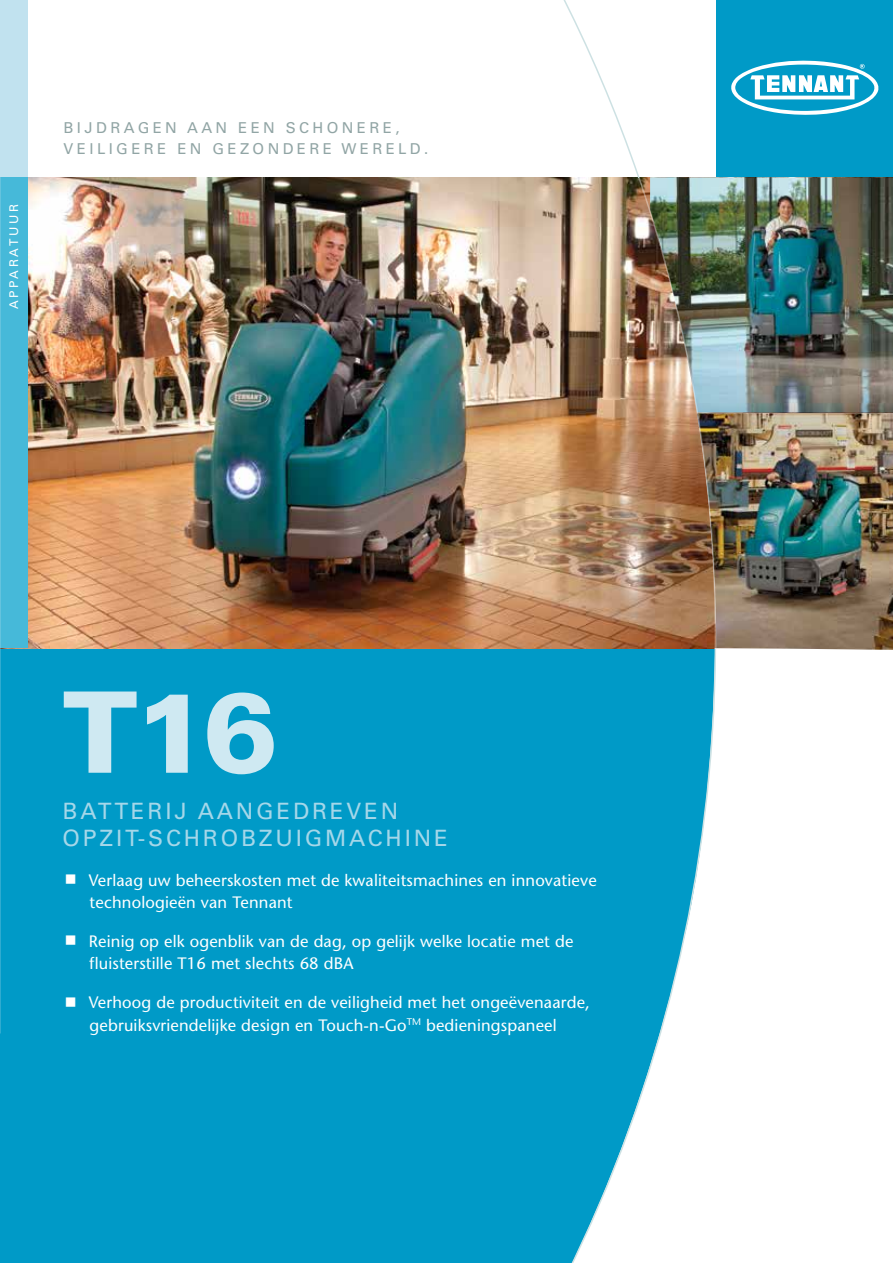
<style>
.page{position:relative;width:893px;height:1263px;background:#fff}
.page>*{position:absolute;margin:0;border:0;box-sizing:border-box;transform-origin:0 0}
.t1{font:900 112.5px "Univers LT Std";color:#cfe9f2}
.t2{font:22.5px/27px "Univers LT Std";letter-spacing:.125em;color:#a5d7e9}
.t3{font:500 16.5px/22.5px "Stone Sans Std";letter-spacing:.01em;color:#fff}
.t4{font:15px/21px "Univers";letter-spacing:.225em;color:#91a5a5}
.t5{font:12px "Univers";letter-spacing:.225em;color:#fff}
</style>
<div class="page">
<div style="left:716px;top:0;width:177px;height:177px;background:#009ac7"></div>
<svg style="left:731px;top:60px;width:148px;height:55px"></svg>
<div style="left:0;top:648px;width:893px;height:615px;background:#009ac7"></div>
<img style="left:27px;top:177px;width:528px;height:471px">
<div style="left:717px;top:650px;width:176px;height:613px;background:#fff"></div>
<div style="left:0;top:0;width:27px;height:177px;background:#c1e2ef"></div>
<div style="left:0;top:177px;width:27px;height:471px;background:#46b9d9"></div>
<img style="left:717px;top:177px;width:176px;height:236px">
<img style="left:717px;top:413px;width:176px;height:237px">
<img style="left:555px;top:0;width:162px;height:649px">
<svg style="left:563px;top:647px;width:154px;height:616px"></svg>
<p class="t5" style="left:7px;top:309px;width:106px;rotate:-90deg">APPARATUUR</p>
<p class="t4" style="left:64px;top:117px;width:366px">BIJDRAGEN AAN EEN SCHONERE,<br>VEILIGERE EN GEZONDERE WERELD.</p>
<h1 class="t1" style="left:63px;top:662px;width:217px">T16</h1>
<h2 class="t2" style="left:63px;top:797px;width:387px">BATTERIJ AANGEDREVEN<br>OPZIT-SCHROBZUIGMACHINE</h2>
<p class="t3" style="left:89px;top:869px;width:509px">Verlaag uw beheerskosten met de kwaliteitsmachines en innovatieve technologieën van Tennant</p>
<p class="t3" style="left:89px;top:930px;width:486px">Reinig op elk ogenblik van de dag, op gelijk welke locatie met de fluisterstille T16 met slechts 68 dBA</p>
<p class="t3" style="left:89px;top:991px;width:502px">Verhoog de productiviteit en de veiligheid met het ongeëvenaarde, gebruiksvriendelijke design en Touch-n-Go<sup>TM</sup> bedieningspaneel</p>
</div>
